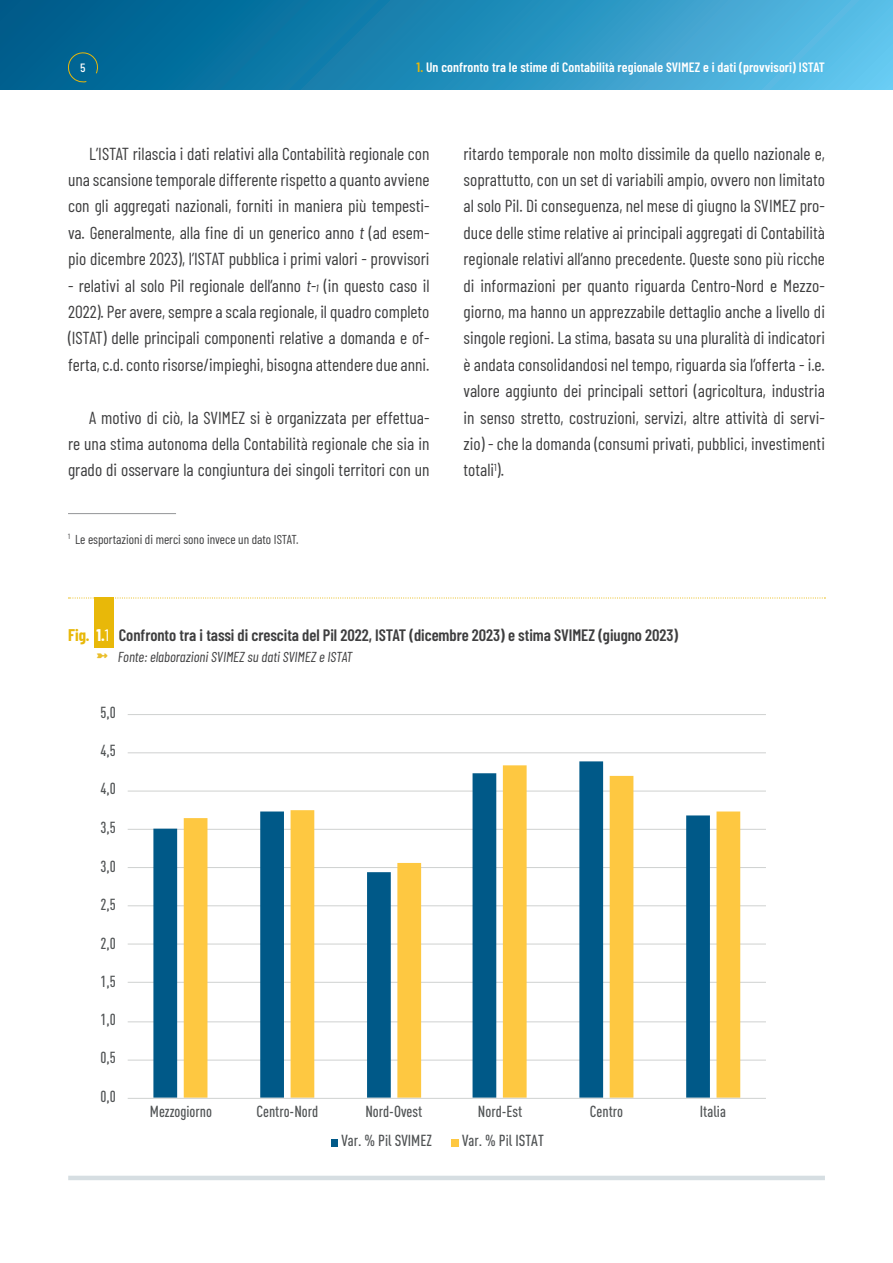
<style>
.page{position:relative;width:893px;height:1263px;background:#fff}
.page>*{position:absolute;margin:0;border:0;box-sizing:border-box;transform-origin:0 0}
.t1{font:17.4px/26.4px "Barlow Condensed";color:#3e3e3f;text-align:justify}
.t2{font:600 16.5px "Barlow Condensed";letter-spacing:-.005em;color:#3e3e3f}
.t3{font:500 15.75px "DIN Cond";color:#515455}
.t4{font:italic 14.4px "Barlow Condensed";color:#3e3e3f}
.t5{font:600 13.5px "Barlow Condensed";letter-spacing:.005em;color:#fff}
.t6{font:12.9px "Barlow Condensed";color:#3e3e3f}
.t7{font:500 12px "Barlow Condensed";color:#fff}
.s1{color:#e8b809}
.s2{font-style:italic}
.s3{font-weight:700;color:#e8b809}
.s4{font-weight:700;color:#fff}
.s5{font-weight:400;color:#fff}
.s6{color:#eabe2b}
</style>
<div class="page">
<div style="left:1px;top:0;width:891px;height:89px;background:linear-gradient(to right,#005787,#59c0ea)"></div>
<hr style="left:68px;top:513px;width:108px;height:1px;background:#939598">
<svg style="left:66px;top:51px;width:32px;height:32px"></svg>
<svg style="left:68px;top:597px;width:757px;height:1px"></svg>
<div style="left:94px;top:598px;width:20px;height:50px;background:#e8b809"></div>
<hr style="left:128px;top:1059px;width:638px;height:1px;background:#cfd1d0">
<hr style="left:128px;top:1021px;width:638px;height:1px;background:#cfd1d0">
<hr style="left:128px;top:982px;width:638px;height:1px;background:#cfd1d0">
<hr style="left:128px;top:943px;width:638px;height:1px;background:#cfd1d0">
<hr style="left:128px;top:905px;width:638px;height:1px;background:#cfd1d0">
<hr style="left:128px;top:867px;width:638px;height:1px;background:#cfd1d0">
<hr style="left:128px;top:829px;width:638px;height:1px;background:#cfd1d0">
<hr style="left:128px;top:790px;width:638px;height:1px;background:#cfd1d0">
<hr style="left:128px;top:752px;width:638px;height:1px;background:#cfd1d0">
<hr style="left:128px;top:714px;width:638px;height:1px;background:#cfd1d0">
<svg style="left:153px;top:761px;width:451px;height:337px;fill:#005988"></svg>
<svg style="left:184px;top:765px;width:556px;height:333px"></svg>
<hr style="left:128px;top:1098px;width:638px;height:1px;background:#cfd1d0">
<div style="left:331px;top:1138px;width:7px;height:8px;background:#005988"></div>
<div style="left:451px;top:1138px;width:8px;height:8px;background:#fec841"></div>
<hr style="left:68px;top:1176px;width:757px;height:4px;background:#d6dee2">
<p class="t7" style="left:80px;top:59px;width:7px">5</p>
<p class="t5" style="left:417px;top:58px;width:410px"><span class="s1">1.</span> Un confronto tra le stime di Contabilità regionale SVIMEZ e i dati (provvisori) ISTAT</p>
<p class="t1" style="left:68px;top:139px;width:363px;text-indent:21px">L’ISTAT rilascia i dati relativi alla Contabilità regionale con una scansione temporale differente rispetto a quanto avviene con gli aggregati nazionali, forniti in maniera più tempesti&shy;va. Generalmente, alla fine di un generico anno <span class="s2">t</span> (ad esem&shy;pio dicembre 2023), l’ISTAT pubblica i primi valori - provvisori</p>
<p class="t1" style="left:68px;top:271px;width:363px">- relativi al solo Pil regionale dell’anno <span class="s2">t-1</span> (in questo caso il 2022). Per avere, sempre a scala regionale, il quadro completo (ISTAT) delle principali componenti relative a domanda e of&shy;ferta, c.d. conto risorse/impieghi, bisogna attendere due anni.</p>
<p class="t1" style="left:68px;top:403px;width:363px;text-indent:21px">A motivo di ciò, la SVIMEZ si è organizzata per effettua&shy;re una stima autonoma della Contabilità regionale che sia in grado di osservare la congiuntura dei singoli territori con un</p>
<p class="t6" style="left:68px;top:530px;width:232px"><sup>1</sup> Le esportazioni di merci sono invece un dato ISTAT.</p>
<p class="t1" style="left:463px;top:139px;width:363px">ritardo temporale non molto dissimile da quello nazionale e, soprattutto, con un set di variabili ampio, ovvero non limitato al solo Pil. Di conseguenza, nel mese di giugno la SVIMEZ pro&shy;duce delle stime relative ai principali aggregati di Contabilità regionale relativi all’anno precedente. Queste sono più ricche di informazioni per quanto riguarda Centro-Nord e Mezzo&shy;giorno, ma hanno un apprezzabile dettaglio anche a livello di singole regioni. La stima, basata su una pluralità di indicatori è andata consolidandosi nel tempo, riguarda sia l’offerta - i.e. valore aggiunto dei principali settori (agricoltura, industria in senso stretto, costruzioni, servizi, altre attività di servi&shy;zio) - che la domanda (consumi privati, pubblici, investimenti totali<sup>1</sup>).</p>
<p class="t2" style="left:68px;top:623px;width:612px"><span class="s3">Fig.</span> <span class="s4">1.</span><span class="s5">1</span> Confronto tra i tassi di crescita del Pil 2022, ISTAT (dicembre 2023) e stima SVIMEZ (giugno 2023)</p>
<p class="t4" style="left:97px;top:646px;width:257px"><span class="s6">➼</span> Fonte: elaborazioni SVIMEZ su dati SVIMEZ e ISTAT</p>
<p class="t3" style="left:101px;top:703px;width:17px">5,0</p>
<p class="t3" style="left:101px;top:741px;width:17px">4,5</p>
<p class="t3" style="left:101px;top:779px;width:17px">4,0</p>
<p class="t3" style="left:101px;top:818px;width:17px">3,5</p>
<p class="t3" style="left:101px;top:857px;width:17px">3,0</p>
<p class="t3" style="left:101px;top:895px;width:17px">2,5</p>
<p class="t3" style="left:101px;top:934px;width:17px">2,0</p>
<p class="t3" style="left:101px;top:972px;width:17px">1,5</p>
<p class="t3" style="left:101px;top:1010px;width:17px">1,0</p>
<p class="t3" style="left:101px;top:1048px;width:17px">0,5</p>
<p class="t3" style="left:101px;top:1087px;width:17px">0,0</p>
<p class="t3" style="left:150px;top:1102px;width:64px">Mezzogiorno</p>
<p class="t3" style="left:256px;top:1102px;width:63px">Centro-Nord</p>
<p class="t3" style="left:365px;top:1102px;width:58px">Nord-Ovest</p>
<p class="t3" style="left:478px;top:1102px;width:46px">Nord-Est</p>
<p class="t3" style="left:590px;top:1102px;width:35px">Centro</p>
<p class="t3" style="left:700px;top:1102px;width:28px">Italia</p>
<p class="t3" style="left:342px;top:1131px;width:92px">Var. % Pil SVIMEZ</p>
<p class="t3" style="left:462px;top:1131px;width:83px">Var. % Pil ISTAT</p>
</div>
